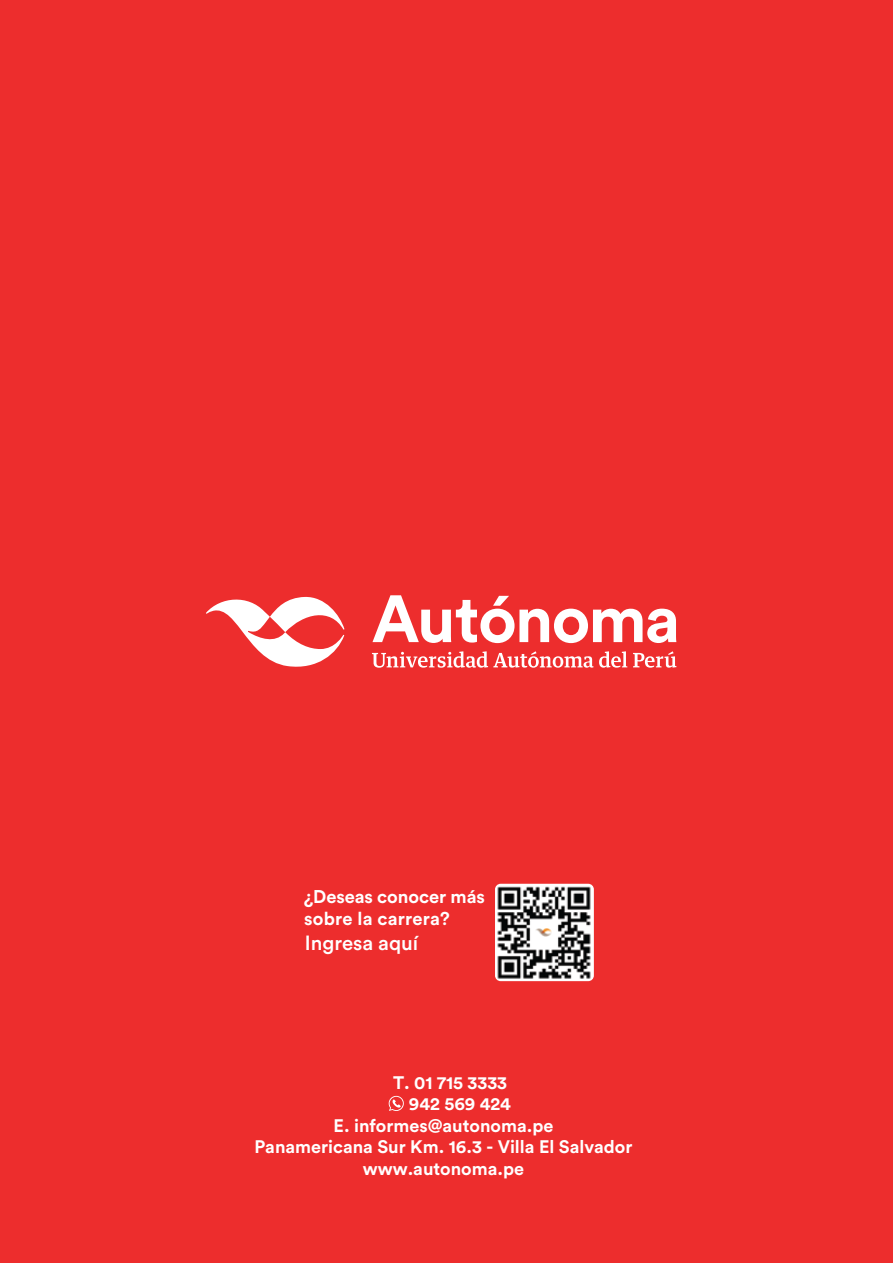
<style>
.page{position:relative;width:893px;height:1263px;background:#ed2d2d}
.page>*{position:absolute;margin:0;border:0;box-sizing:border-box;transform-origin:0 0}
.t1{font:500 20.4px "Circular Std";color:#fff}
.t2{font:700 18.3px/22.4px "Circular Std";letter-spacing:-.005em;color:#fff}
.t3{font:700 18px "Circular Std";color:#fff}
</style>
<div class="page">
<svg style="left:206px;top:596px;width:138px;height:71px"></svg>
<svg style="left:372px;top:651px;width:221px;height:17px"></svg>
<svg style="left:599px;top:651px;width:28px;height:17px"></svg>
<svg style="left:633px;top:651px;width:43px;height:17px"></svg>
<svg style="left:372px;top:595px;width:304px;height:48px"></svg>
<img style="left:495px;top:884px;width:99px;height:97px">
<svg style="left:389px;top:1096px;width:15px;height:15px"></svg>
<p class="t2" style="left:304px;top:884px;width:182px">¿Deseas conocer más sobre la carrera?</p>
<p class="t1" style="left:305px;top:930px;width:115px">Ingresa aquí</p>
<p class="t3" style="left:393px;top:1071px;width:116px">T. 01 715 3333</p>
<p class="t3" style="left:409px;top:1092px;width:104px">942 569 424</p>
<p class="t3" style="left:334px;top:1114px;width:221px">E. informes@autonoma.pe</p>
<p class="t3" style="left:254px;top:1135px;width:380px">Panamericana Sur Km. 16.3 - Villa El Salvador</p>
<p class="t3" style="left:363px;top:1157px;width:163px">www.autonoma.pe</p>
</div>
